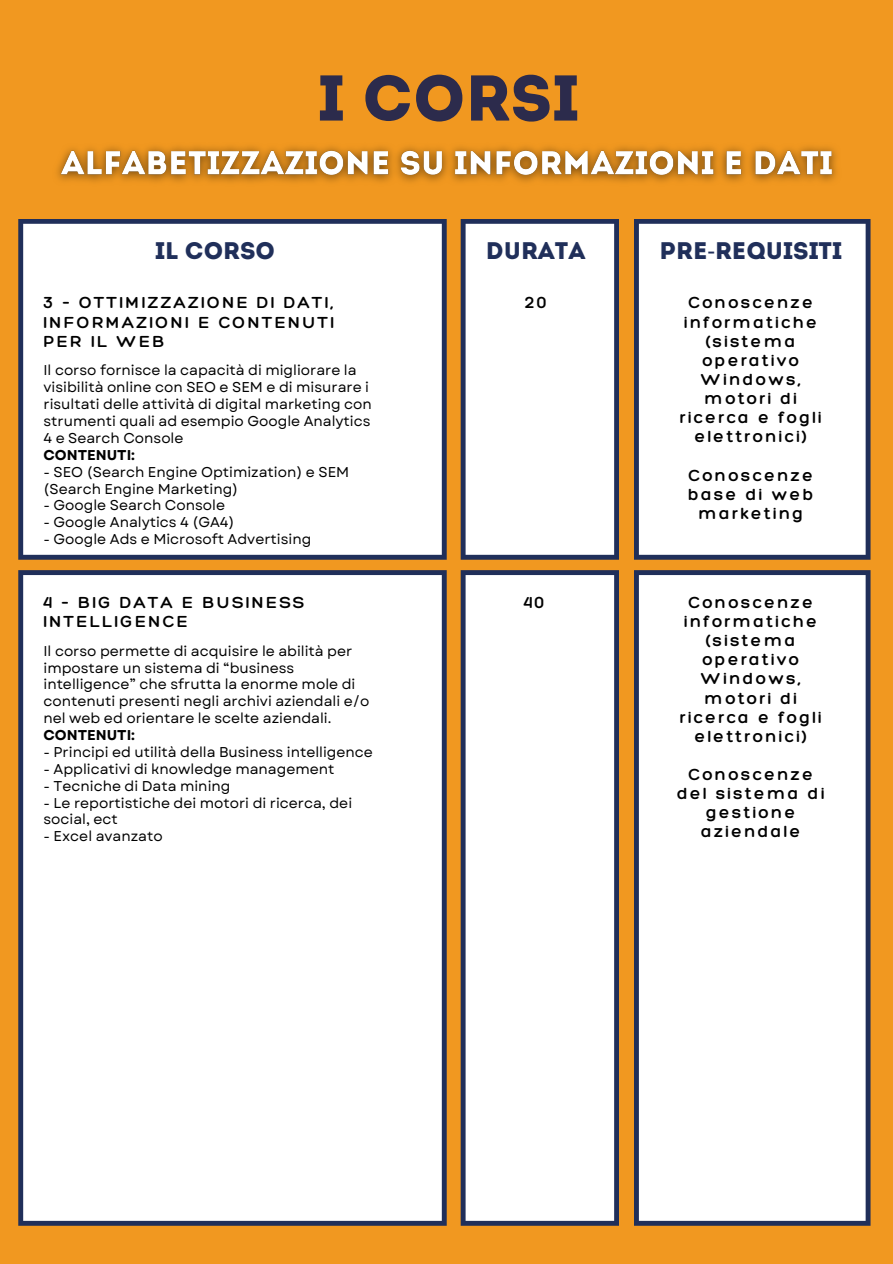
<style>
.page{position:relative;width:893px;height:1264px;background:#fff}
.page>*{position:absolute;margin:0;border:0;box-sizing:border-box;transform-origin:0 0}
.t1{font:64.5px "Intro";color:#2c2b4c}
.t2{font:24px "Intro";color:#202f5a}
.t3{font:300 17.4px/19.2px "Hero";letter-spacing:.13em;color:#000;text-align:center}
.t4{font:14.25px/16.8px "Garet";color:#000}
.t5{font:700 14.25px "Garet";color:#000}
.s1{font-family:"Noto Sans"}
</style>
<div class="page">
<div style="left:0;top:0;width:892px;height:1263px;background:#f19820"></div>
<div style="left:18px;top:219px;width:428px;height:340px;background:#fff"></div>
<div style="left:18px;top:570px;width:428px;height:655px;background:#fff"></div>
<div style="left:634px;top:570px;width:236px;height:655px;background:#fff"></div>
<svg style="left:460px;top:570px;width:159px;height:655px;background:#eeeff1"></svg>
<svg style="left:634px;top:219px;width:236px;height:340px;background:#eeeff2"></svg>
<svg style="left:460px;top:219px;width:159px;height:340px;background:#ebecef"></svg>
<img style="left:57px;top:146px;width:780px;height:36px">
<h5 class="t1" style="left:318px;top:72px;width:262px">I CORSI</h5>
<p class="t2" style="left:155px;top:241px;width:121px">IL CORSO</p>
<h4 class="t2" style="left:486px;top:241px;width:101px">DURATA</h4>
<p class="t2" style="left:659px;top:241px;width:184px">PRE<span class="s1">-</span>REQUISITI</p>
<p class="t3" style="left:525px;top:293px;width:23px">20</p>
<p class="t3" style="left:679px;top:293px;width:143px">Conoscenze informatiche (sistema operativo<br>Windows, motori di ricerca e fogli elettronici)</p>
<p class="t3" style="left:688px;top:465px;width:127px">Conoscenze base di web marketing</p>
<p class="t3" style="left:43px;top:293px;width:292px;text-align:justify">3 – OTTIMIZZAZIONE DI DATI, INFORMAZIONI E CONTENUTI PER IL WEB</p>
<h1 class="t4" style="left:43px;top:362px;width:330px">Il corso fornisce la capacità di migliorare la visibilità online con SEO e SEM e di misurare i risultati delle attività di digital marketing con strumenti quali ad esempio Google Analytics 4 e Search Console</h1>
<h3 class="t5" style="left:43px;top:444px;width:93px">CONTENUTI:</h3>
<h4 class="t4" style="left:43px;top:463px;width:307px">- SEO (Search Engine Optimization) e SEM (Search Engine Marketing)</h4>
<p class="t4" style="left:43px;top:497px;width:183px">- Google Search Console</p>
<p class="t4" style="left:43px;top:514px;width:193px">- Google Analytics 4 (GA4)</p>
<p class="t4" style="left:43px;top:531px;width:269px">- Google Ads e Microsoft Advertising</p>
<h5 class="t3" style="left:43px;top:592px;width:262px;text-align:left">4 – BIG DATA E BUSINESS<br>INTELLIGENCE</h5>
<h5 class="t3" style="left:523px;top:592px;width:22px">40</h5>
<p class="t3" style="left:679px;top:592px;width:143px">Conoscenze informatiche (sistema operativo<br>Windows, motori di ricerca e fogli elettronici)</p>
<h5 class="t3" style="left:677px;top:764px;width:149px">Conoscenze del sistema di gestione aziendale</h5>
<p class="t4" style="left:43px;top:642px;width:327px">Il corso permette di acquisire le abilità per impostare un sistema di “business intelligence” che sfrutta la enorme mole di contenuti presenti negli archivi aziendali e/o nel web ed orientare le scelte aziendali.</p>
<p class="t5" style="left:43px;top:724px;width:93px">CONTENUTI:</p>
<p class="t4" style="left:43px;top:743px;width:331px">- Principi ed utilità della Business intelligence</p>
<p class="t4" style="left:43px;top:760px;width:292px">- Applicativi di knowledge management</p>
<h3 class="t4" style="left:43px;top:777px;width:188px">- Tecniche di Data mining</h3>
<p class="t4" style="left:43px;top:794px;width:310px">- Le reportistiche dei motori di ricerca, dei social, ect</p>
<h3 class="t4" style="left:43px;top:828px;width:121px">- Excel avanzato</h3>
</div>
